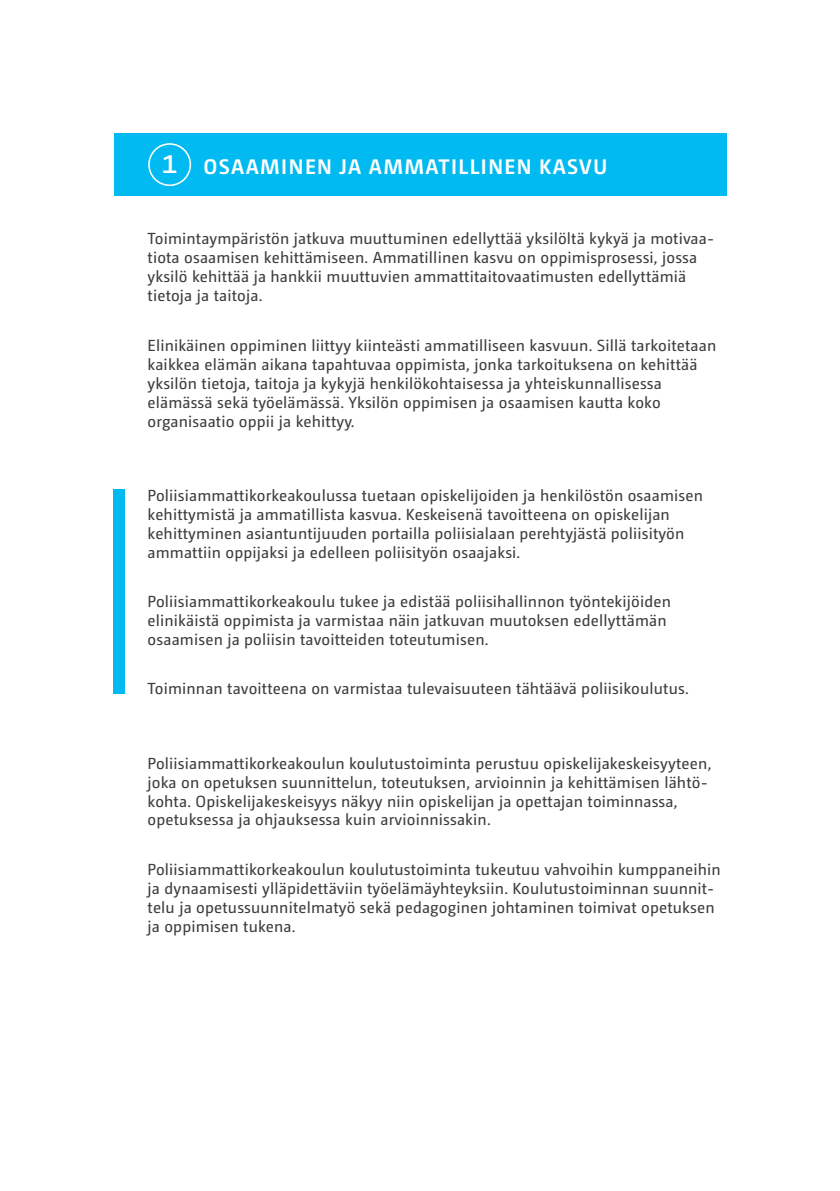
<style>
.page{position:relative;width:840px;height:1191px;background:#fff}
.page>*{position:absolute;margin:0;border:0;box-sizing:border-box;transform-origin:0 0}
.t1{font:33.4px "Camingo Dos";color:#fff}
.t2{font:700 21px "Camingo Dos";letter-spacing:.065em;color:#fff}
.t3{font:16px/19px "Camingo Dos";letter-spacing:.01em;color:#3e3e3f}
</style>
<div class="page">
<div style="left:113px;top:133px;width:613px;height:63px;background:#00baf1"></div>
<div style="left:148px;top:143px;width:43px;height:43px;border:2px solid #fff;border-radius:50%"></div>
<div style="left:113px;top:489px;width:12px;height:204px;background:#00baf1"></div>
<h1 class="t1" style="left:161px;top:141px;width:19px">1</h1>
<h2 class="t2" style="left:203px;top:153px;width:405px">OSAAMINEN JA AMMATILLINEN KASVU</h2>
<p class="t3" style="left:147px;top:229px;width:568px">Toimintaympäristön jatkuva muuttuminen edellyttää yksilöltä kykyä ja motivaa&shy;tiota osaamisen kehittämiseen. Ammatillinen kasvu on oppimisprosessi, jossa yksilö kehittää ja hankkii muuttuvien ammattitaitovaatimusten edellyttämiä tietoja ja taitoja.</p>
<p class="t3" style="left:147px;top:335px;width:570px">Elinikäinen oppiminen liittyy kiinteästi ammatilliseen kasvuun. Sillä tarkoitetaan kaikkea elämän aikana tapahtuvaa oppimista, jonka tarkoituksena on kehittää yksilön tietoja, taitoja ja kykyjä henkilökohtaisessa ja yhteiskunnallisessa elämässä sekä työelämässä. Yksilön oppimisen ja osaamisen kautta koko organisaatio oppii ja kehittyy.</p>
<p class="t3" style="left:147px;top:485px;width:556px">Poliisiammattikorkeakoulussa tuetaan opiskelijoiden ja henkilöstön osaamisen kehittymistä ja ammatillista kasvua. Keskeisenä tavoitteena on opiskelijan kehittyminen asiantuntijuuden portailla poliisialaan perehtyjästä poliisityön ammattiin oppijaksi ja edelleen poliisityön osaajaksi.</p>
<p class="t3" style="left:147px;top:592px;width:524px">Poliisiammattikorkeakoulu tukee ja edistää poliisihallinnon työntekijöiden elinikäistä oppimista ja varmistaa näin jatkuvan muutoksen edellyttämän osaamisen ja poliisin tavoitteiden toteutumisen.</p>
<p class="t3" style="left:147px;top:679px;width:542px">Toiminnan tavoitteena on varmistaa tulevaisuuteen tähtäävä poliisikoulutus.</p>
<p class="t3" style="left:147px;top:753px;width:565px">Poliisiammattikorkeakoulun koulutustoiminta perustuu opiskelijakeskeisyyteen, joka on opetuksen suunnittelun, toteutuksen, arvioinnin ja kehittämisen lähtö&shy;kohta. Opiskelijakeskeisyys näkyy niin opiskelijan ja opettajan toiminnassa, opetuksessa ja ohjauksessa kuin arvioinnissakin.</p>
<p class="t3" style="left:147px;top:859px;width:574px">Poliisiammattikorkeakoulun koulutustoiminta tukeutuu vahvoihin kumppaneihin ja dynaamisesti ylläpidettäviin työelämäyhteyksiin. Koulutustoiminnan suunnit&shy;telu ja opetussuunnitelmatyö sekä pedagoginen johtaminen toimivat opetuksen ja oppimisen tukena.</p>
</div>
